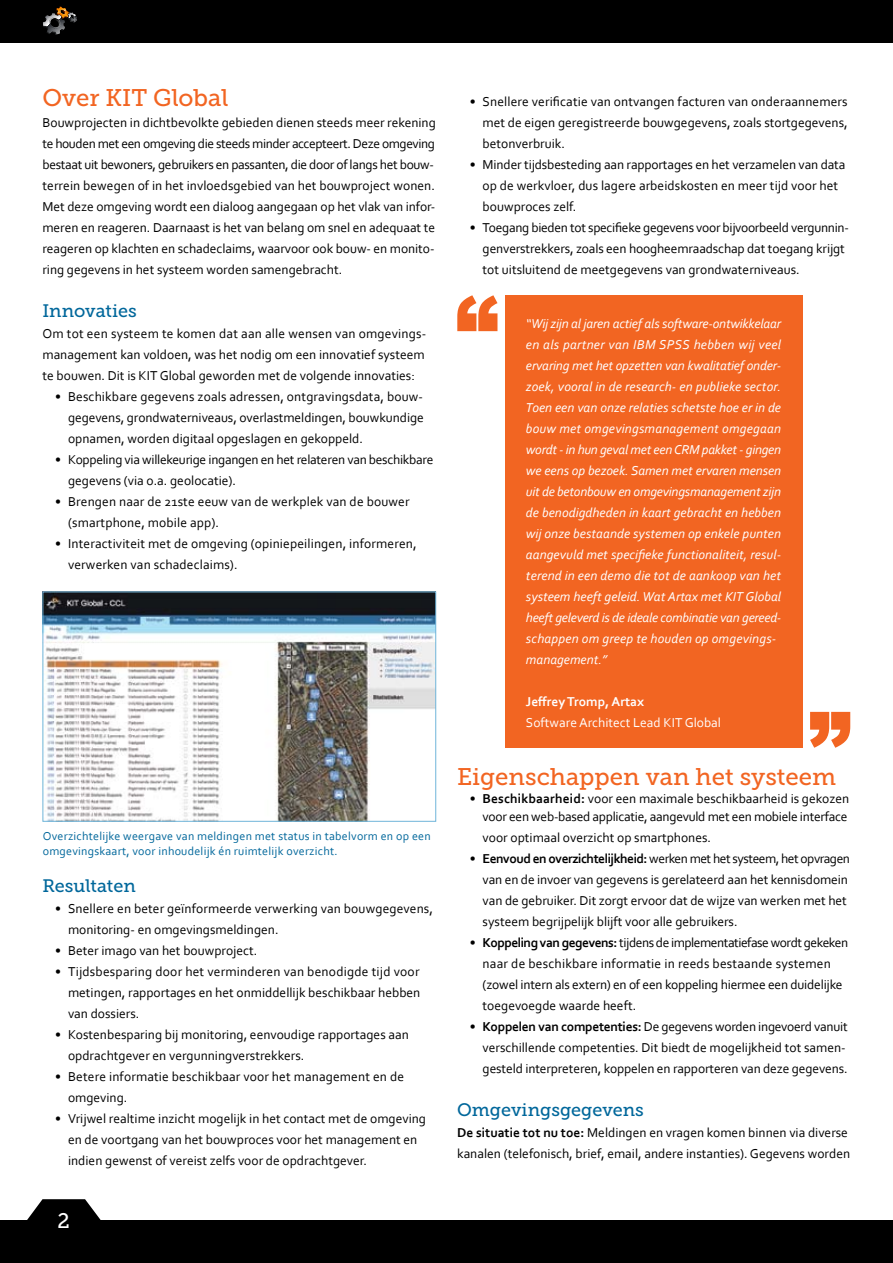
<style>
.page{position:relative;width:893px;height:1263px;background:#fff}
.page>*{position:absolute;margin:0;border:0;box-sizing:border-box;transform-origin:0 0}
.t1{font:900 90px "Arial";color:#f26522}
.t2{font:24px "Museo Slab 500";color:#f26522}
.t3{font:21px "Museo Slab 500";color:#fff}
.t4{font:18px "Museo Slab 500";color:#00679b}
.t5{font:13.5px/21px "Corbel";color:#000}
.t6{font:italic 13.5px/21px "Corbel";letter-spacing:.015em;color:#fff;text-align:justify}
.t7{font:13.5px/21px "Corbel";letter-spacing:-.02em;color:#000}
.t8{font:13.5px "Corbel";color:#fff}
.t9{font:700 13.5px "Corbel";color:#fff}
.t10{font:12px/14.4px "Corbel";letter-spacing:.02em;color:#00679b}
.s1{font-weight:700}
</style>
<div class="page">
<svg style="left:27px;top:1199px;width:74px;height:21px"></svg>
<div style="left:0;top:0;width:893px;height:43px;background:#000"></div>
<div style="left:0;top:1220px;width:893px;height:43px;background:#000"></div>
<div style="left:505px;top:296px;width:298px;height:452px;background:#f26522"></div>
<svg style="left:43px;top:7px;width:34px;height:28px"></svg>
<img style="left:45px;top:594px;width:389px;height:226px">
<div style="left:43px;top:592px;width:393px;height:230px;border:1px solid #6fb5da"></div>
<p class="t2" style="left:43px;top:85px;width:187px">Over KIT Global</p>
<p class="t5" style="left:43px;top:112px;width:395px">Bouwprojecten in dichtbevolkte gebieden dienen steeds meer rekening te houden met een omgeving die steeds minder accepteert. Deze omgeving bestaat uit bewoners, gebruikers en passanten, die door of langs het bouw&shy;terrein bewegen of in het invloedsgebied van het bouwproject wonen.<br>Met deze omgeving wordt een dialoog aangegaan op het vlak van infor&shy;meren en reageren. Daarnaast is het van belang om snel en adequaat te reageren op klachten en schadeclaims, waarvoor ook bouw- en monito&shy;ring gegevens in het systeem worden samengebracht.</p>
<p class="t4" style="left:43px;top:301px;width:96px">Innovaties</p>
<p class="t5" style="left:43px;top:323px;width:385px">Om tot een systeem te komen dat aan alle wensen van omgevings&shy;management kan voldoen, was het nodig om een innovatief systeem te bouwen. Dit is KIT Global geworden met de volgende innovaties:</p>
<p class="t5" style="left:68px;top:386px;width:357px;text-align:justify;text-indent:-13px">• Beschikbare gegevens zoals adressen, ontgravingsdata, bouw&shy;gegevens, grondwaterniveaus, overlastmeldingen, bouwkundige opnamen, worden digitaal opgeslagen en gekoppeld.</p>
<p class="t7" style="left:68px;top:449px;width:367px;text-indent:-13px">• Koppeling via willekeurige ingangen en het relateren van beschikbare gegevens (via o.a. geolocatie).</p>
<p class="t5" style="left:68px;top:491px;width:343px;text-indent:-13px">• Brengen naar de 21ste eeuw van de werkplek van de bouwer (smartphone, mobile app).</p>
<p class="t5" style="left:68px;top:533px;width:350px;text-indent:-13px">• Interactiviteit met de omgeving (opiniepeilingen, informeren, verwerken van schadeclaims).</p>
<p class="t10" style="left:43px;top:829px;width:389px">Overzichtelijke weergave van meldingen met status in tabelvorm en op een omgevingskaart, voor inhoudelijk én ruimtelijk overzicht.</p>
<p class="t4" style="left:43px;top:876px;width:95px">Resultaten</p>
<p class="t5" style="left:68px;top:898px;width:366px;text-indent:-13px">• Snellere en beter geïnformeerde verwerking van bouwgegevens, monitoring- en omgevingsmeldingen.</p>
<p class="t5" style="left:55px;top:940px;width:204px">• Beter imago van het bouwproject.</p>
<p class="t5" style="left:68px;top:961px;width:354px;text-align:justify;text-indent:-13px">• Tijdsbesparing door het verminderen van benodigde tijd voor metingen, rapportages en het onmiddellijk beschikbaar hebben van dossiers.</p>
<p class="t5" style="left:68px;top:1024px;width:342px;text-indent:-13px">• Kostenbesparing bij monitoring, eenvoudige rapportages aan opdrachtgever en vergunningverstrekkers.</p>
<p class="t5" style="left:68px;top:1066px;width:338px;text-indent:-13px">• Betere informatie beschikbaar voor het management en de omgeving.</p>
<p class="t5" style="left:68px;top:1108px;width:360px;text-indent:-13px">• Vrijwel realtime inzicht mogelijk in het contact met de omgeving en de voortgang van het bouwproces voor het management en indien gewenst of vereist zelfs voor de opdrachtgever.</p>
<p class="t3" style="left:58px;top:1209px;width:14px">2</p>
<p class="t5" style="left:483px;top:91px;width:367px;text-align:justify;text-indent:-13px">• Snellere verificatie van ontvangen facturen van onderaannemers met de eigen geregistreerde bouwgegevens, zoals stortgegevens, betonverbruik.</p>
<p class="t5" style="left:483px;top:154px;width:364px;text-indent:-13px">• Minder tijdsbesteding aan rapportages en het verzamelen van data op de werkvloer, dus lagere arbeidskosten en meer tijd voor het bouwproces zelf.</p>
<p class="t5" style="left:483px;top:217px;width:368px;text-indent:-13px">• Toegang bieden tot specifieke gegevens voor bijvoorbeeld vergunnin&shy;genverstrekkers, zoals een hoogheemraadschap dat toegang krijgt tot uitsluitend de meetgegevens van grondwaterniveaus.</p>
<p class="t1" style="left:454px;top:263px;width:48px">‘ ‘</p>
<p class="t6" style="left:526px;top:312px;width:257px">“Wij zijn al jaren actief als software-ontwikkelaar en als partner van IBM SPSS hebben wij veel ervaring met het opzetten van kwalitatief onder&shy;zoek, vooral in de research- en publieke sector.<br>Toen een van onze relaties schetste hoe er in de bouw met omgevingsmanagement omgegaan wordt - in hun geval met een CRM pakket - gingen we eens op bezoek. Samen met ervaren mensen uit de betonbouw en omgevingsmanagement zijn de benodigdheden in kaart gebracht en hebben wij onze bestaande systemen op enkele punten aangevuld met specifieke functionaliteit, resul&shy;terend in een demo die tot de aankoop van het systeem heeft geleid. Wat Artax met KIT Global heeft geleverd is de ideale combinatie van gereed&shy;schappen om greep te houden op omgevings-</p>
<p class="t6" style="left:526px;top:648px;width:83px">management.”</p>
<p class="t9" style="left:526px;top:693px;width:120px">Jeffrey Tromp, Artax</p>
<p class="t8" style="left:526px;top:714px;width:197px">SoftwareArchitect Lead KIT Global</p>
<p class="t1" style="left:853px;top:780px;width:48px;rotate:-180deg">‘ ‘</p>
<p class="t2" style="left:457px;top:763px;width:381px">Eigenschappen van het systeem</p>
<p class="t7" style="left:470px;top:789px;width:381px;line-height:18px;text-align:right">• <span class="s1">Beschikbaarheid:</span> voor een maximale beschikbaarheid is gekozen voor een web-based applicatie, aangevuld met een mobiele interface</p>
<p class="t5" style="left:483px;top:827px;width:230px">voor optimaal overzicht op smartphones.</p>
<p class="t5" style="left:483px;top:848px;width:369px;text-indent:-13px">• <span class="s1">Eenvoud en overzichtelijkheid:</span> werken met het systeem, het opvragen van en de invoer van gegevens is gerelateerd aan het kennisdomein van de gebruiker. Dit zorgt ervoor dat de wijze van werken met het systeem begrijpelijk blijft voor alle gebruikers.</p>
<p class="t5" style="left:483px;top:932px;width:367px;text-indent:-13px">• <span class="s1">Koppeling van gegevens:</span> tijdens de implementatiefase wordt gekeken naar de beschikbare informatie in reeds bestaande systemen (zowel intern als extern) en of een koppeling hiermee een duidelijke toegevoegde waarde heeft.</p>
<p class="t5" style="left:483px;top:1016px;width:367px;text-indent:-13px">• <span class="s1">Koppelen van competenties:</span> De gegevens worden ingevoerd vanuit verschillende competenties. Dit biedt de mogelijkheid tot samen&shy;gesteld interpreteren, koppelen en rapporteren van deze gegevens.</p>
<p class="t4" style="left:457px;top:1099px;width:188px">Omgevingsgegevens</p>
<p class="t5" style="left:457px;top:1121px;width:395px"><span class="s1">De situatie tot nu toe:</span> Meldingen en vragen komen binnen via diverse kanalen (telefonisch, brief, email, andere instanties). Gegevens worden</p>
</div>
